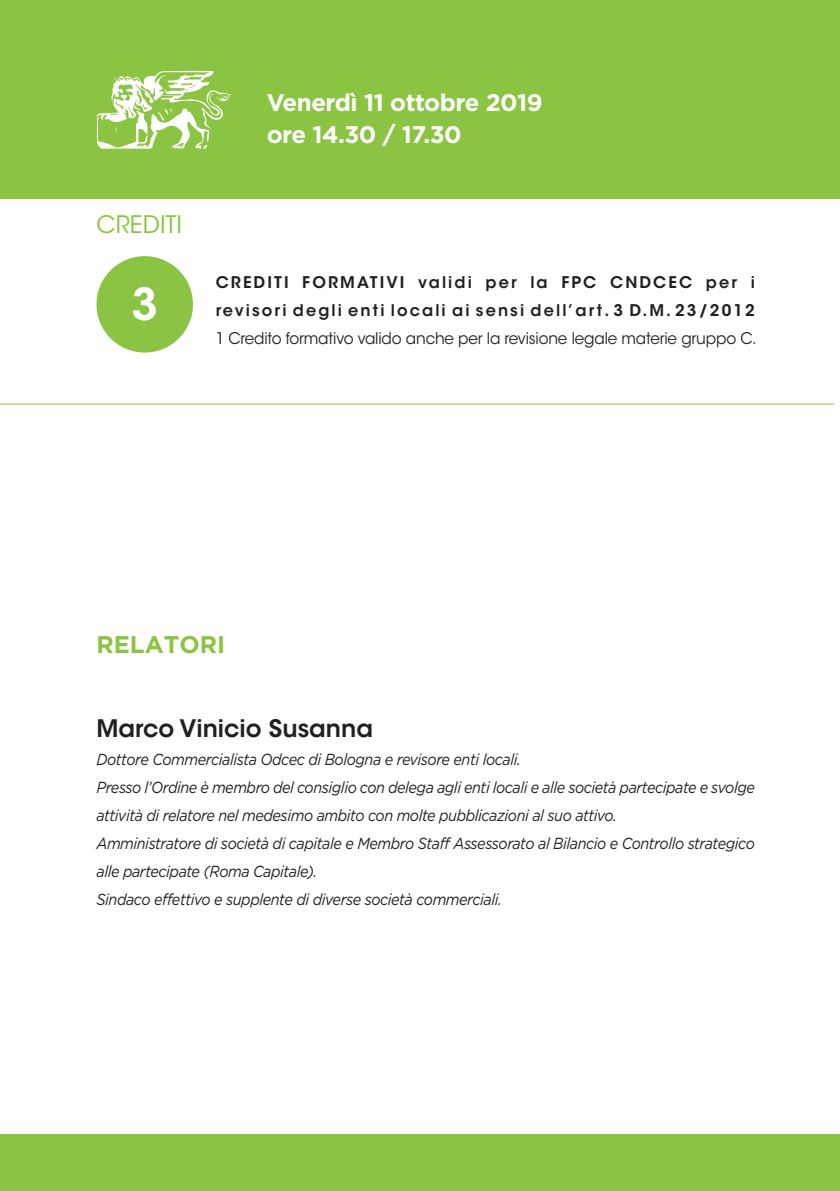
<style>
.page{position:relative;width:840px;height:1191px;background:#fff}
.page>*{position:absolute;margin:0;border:0;box-sizing:border-box;transform-origin:0 0}
.crediti_valore{font:600 44px "ITC Avant Garde Std";color:#fff}
.data_evento_testa{font:700 24px "Gotham HTF";letter-spacing:-.02em;color:#fff}
.nome_relatore{font:600 24px "ITC Avant Garde Std";color:#231f20}
.durata_evento{font:700 24px "Gotham HTF";letter-spacing:-.02em;color:#fff}
.nome_relatore-2{font:700 24px "Gotham";color:#8bc442}
.t1{font:24px "ITC Avant Garde Std";color:#8bc442}
.professione_relatore{font:italic 16px/28px "Gotham HTF";letter-spacing:-.03em;color:#231f20;scale:.9 1}
.crediti_descrizione{font:600 16px "ITC Avant Garde Std";letter-spacing:.13em;color:#231f20}
.crediti_descrizione-2{font:16px "ITC Avant Garde Std";letter-spacing:-.01em;color:#231f20;scale:.95 1}
</style>
<div class="page">
<div style="left:0;top:0;width:839px;height:198px;background:#8bc442"></div>
<svg style="left:96px;top:71px;width:135px;height:78px"></svg>
<div style="left:0;top:1134px;width:839px;height:57px;background:#8bc442"></div>
<hr style="left:0;top:403px;width:833px;height:1px;background:#8bc442">
<div style="left:99px;top:259px;width:91px;height:90px;background:#8bc442;border-radius:50%"></div>
<div style="left:96px;top:256px;width:97px;height:96px;border:6px solid #8bc442;border-radius:50%"></div>
<p class="t1" style="left:96px;top:210px;width:87px">CREDITI</p>
<p class="crediti_valore" style="left:131px;top:276px;width:28px">3</p>
<p class="data_evento_testa" style="left:266px;top:89px;width:277px">Venerdì 11 ottobre 2019</p>
<p class="durata_evento" style="left:266px;top:121px;width:196px">ore 14.30 / 17.30</p>
<p class="crediti_descrizione" style="left:215px;top:272px;width:540px">CREDITI FORMATIVI validi per la FPC CNDCEC per i</p>
<p class="crediti_descrizione" style="left:215px;top:300px;width:540px">revisori degli enti locali ai sensi dell’art. 3 D.M. 23/2012</p>
<p class="crediti_descrizione-2" style="left:215px;top:329px;width:570px">1 Credito formativo valido anche per la revisione legale materie gruppo C.</p>
<p class="nome_relatore-2" style="left:96px;top:630px;width:130px">RELATORI</p>
<p class="nome_relatore" style="left:96px;top:713px;width:278px">Marco Vinicio Susanna</p>
<p class="professione_relatore" style="left:96px;top:745px;width:472px">Dottore Commercialista Odcec di Bologna e revisore enti locali.</p>
<p class="professione_relatore" style="left:96px;top:773px;width:732px">Presso l’Ordine è membro del consiglio con delega agli enti locali e alle società partecipate e svolge attività di relatore nel medesimo ambito con molte pubblicazioni al suo attivo.</p>
<p class="professione_relatore" style="left:96px;top:829px;width:732px">Amministratore di società di capitale e Membro Staff Assessorato al Bilancio e Controllo strategico alle partecipate (Roma Capitale).</p>
<p class="professione_relatore" style="left:96px;top:885px;width:451px">Sindaco effettivo e supplente di diverse società commerciali.</p>
</div>
